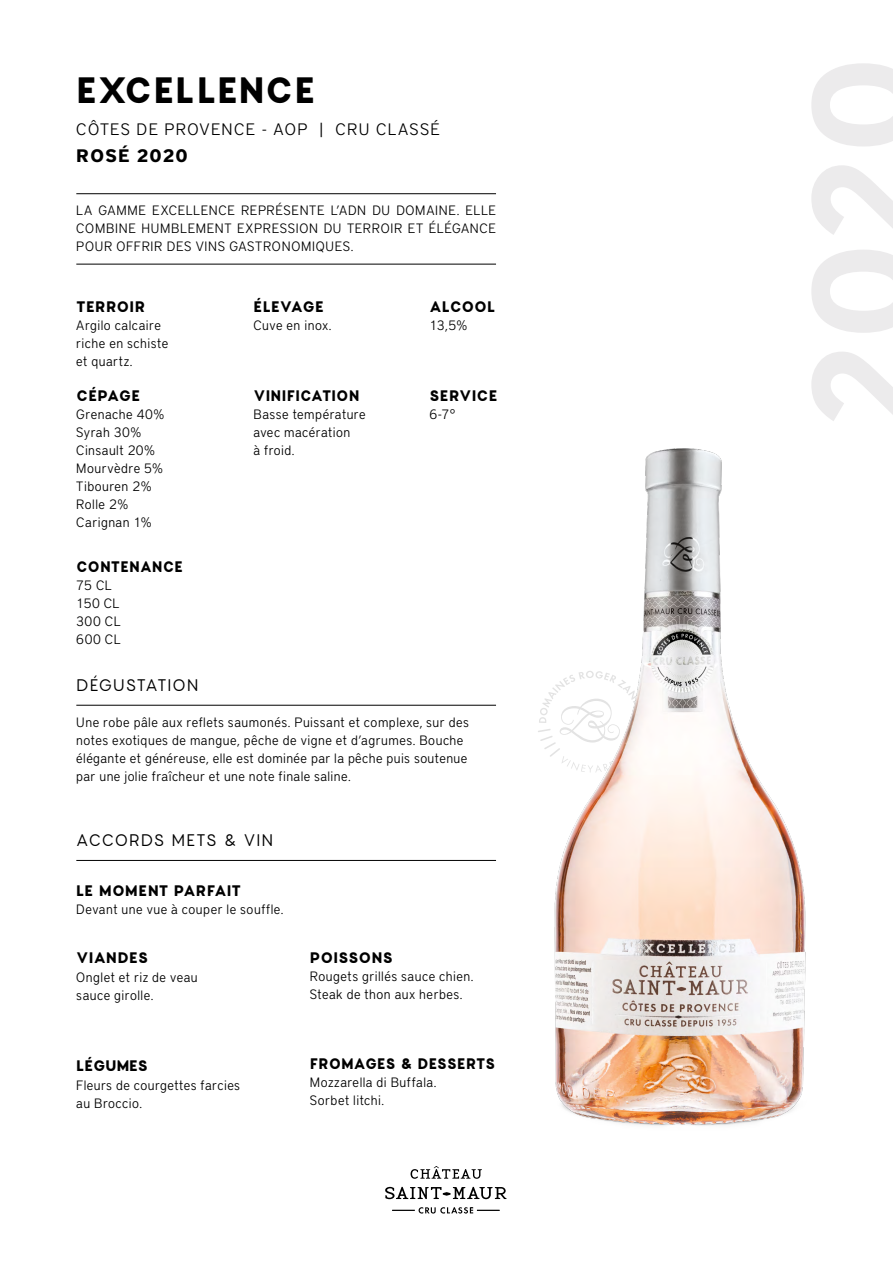
<style>
.page{position:relative;width:893px;height:1263px;background:#fff}
.page>*{position:absolute;margin:0;border:0;box-sizing:border-box;transform-origin:0 0}
.t1{font:700 36px "Charlevoix Pro";letter-spacing:.02em;color:#000;scale:.96 1}
.t2{font:700 18px "District Pro";letter-spacing:.08em;color:#000}
.t3{font:300 16.5px "District Pro";letter-spacing:.075em;color:#000}
.t4{font:16.5px "Charlevoix Pro";letter-spacing:.05em;color:#000;scale:.96 1}
.t5{font:700 15px "Charlevoix Pro";letter-spacing:.02em;color:#000;scale:.96 1}
.t6{font:700 15px "Charlevoix Pro";letter-spacing:.02em;color:#000;scale:.93 1}
.t7{font:700 15px "Charlevoix Pro";color:#000;scale:.96 1}
.t8{font:300 13.5px/18px "District Pro";letter-spacing:.035em;color:#000}
</style>
<div class="page">
<hr style="left:76px;top:705px;width:420px;height:1px;background:#000">
<hr style="left:76px;top:193px;width:420px;height:1px;background:#000">
<hr style="left:76px;top:264px;width:420px;height:1px;background:#000">
<hr style="left:76px;top:860px;width:420px;height:1px;background:#000">
<img style="left:484px;top:448px;width:322px;height:678px">
<svg style="left:411px;top:1166px;width:71px;height:13px"></svg>
<svg style="left:385px;top:1187px;width:121px;height:12px"></svg>
<svg style="left:392px;top:1207px;width:108px;height:6px"></svg>
<h1 class="t1" style="left:76px;top:66px;width:250px">EXCELLENCE</h1>
<p class="t3" style="left:76px;top:117px;width:365px">CÔTES DE PROVENCE - AOP | CRU CLASSÉ</p>
<h2 class="t2" style="left:76px;top:142px;width:113px">ROSÉ 2020</h2>
<p class="t8" style="left:76px;top:201px;width:421px;text-align:justify">LA GAMME EXCELLENCE REPRÉSENTE L’ADN DU DOMAINE. ELLE COMBINE HUMBLEMENT EXPRESSION DU TERROIR ET ÉLÉGANCE POUR OFFRIR DES VINS GASTRONOMIQUES.</p>
<p class="t5" style="left:76px;top:296px;width:73px">TERROIR</p>
<p class="t8" style="left:76px;top:315px;width:93px">Argilo calcaire riche en schiste et quartz.</p>
<p class="t5" style="left:76px;top:385px;width:68px">CÉPAGE</p>
<p class="t8" style="left:76px;top:404px;width:89px">Grenache 40%<br>Syrah 30%<br>Cinsault 20%<br>Mourvèdre 5%<br>Tibouren 2%<br>Rolle 2%<br>Carignan 1%</p>
<p class="t6" style="left:76px;top:556px;width:116px">CONTENANCE</p>
<p class="t8" style="left:76px;top:575px;width:46px">75 CL<br>150 CL<br>300 CL<br>600 CL</p>
<p class="t4" style="left:76px;top:675px;width:129px">DÉGUSTATION</p>
<p class="t5" style="left:253px;top:296px;width:75px">ÉLEVAGE</p>
<p class="t8" style="left:253px;top:315px;width:80px">Cuve en inox.</p>
<p class="t6" style="left:253px;top:385px;width:115px">VINIFICATION</p>
<p class="t8" style="left:253px;top:404px;width:114px">Basse température avec macération<br>à froid.</p>
<p class="t5" style="left:430px;top:296px;width:70px">ALCOOL</p>
<p class="t8" style="left:430px;top:315px;width:39px">13,5%</p>
<p class="t5" style="left:430px;top:385px;width:72px">SERVICE</p>
<p class="t8" style="left:430px;top:404px;width:28px">6-7°</p>
<p class="t8" style="left:76px;top:712px;width:394px">Une robe pâle aux reflets saumonés. Puissant et complexe, sur des notes exotiques de mangue, pêche de vigne et d’agrumes. Bouche élégante et généreuse, elle est dominée par la pêche puis soutenue par une jolie fraîcheur et une note finale saline.</p>
<p class="t4" style="left:76px;top:830px;width:206px">ACCORDS METS &amp; VIN</p>
<p class="t5" style="left:76px;top:880px;width:173px">LE MOMENT PARFAIT</p>
<p class="t8" style="left:76px;top:899px;width:209px">Devant une vue à couper le souffle.</p>
<p class="t5" style="left:76px;top:947px;width:76px">VIANDES</p>
<p class="t8" style="left:76px;top:968px;width:123px">Onglet et riz de veau sauce girolle.</p>
<p class="t7" style="left:76px;top:1055px;width:76px">LÉGUMES</p>
<p class="t8" style="left:76px;top:1075px;width:165px">Fleurs de courgettes farcies au Broccio.</p>
<p class="t5" style="left:310px;top:947px;width:88px">POISSONS</p>
<p class="t8" style="left:310px;top:966px;width:165px">Rougets grillés sauce chien.<br>Steak de thon aux herbes.</p>
<p class="t6" style="left:310px;top:1053px;width:200px">FROMAGES &amp; DESSERTS</p>
<p class="t8" style="left:310px;top:1072px;width:128px">Mozzarella di Buffala.<br>Sorbet litchi.</p>
</div>
